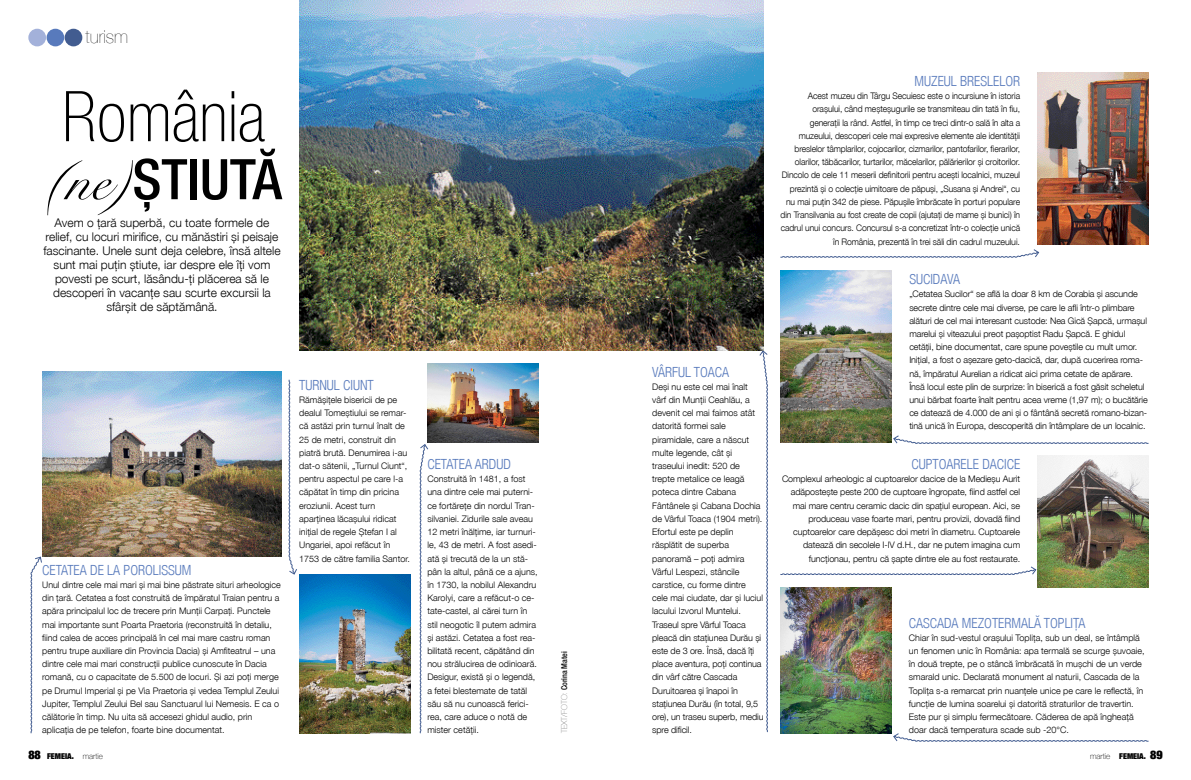
<style>
.page{position:relative;width:1191px;height:780px;background:#fff}
.page>*{position:absolute;margin:0;border:0;box-sizing:border-box;transform-origin:0 0}
.t1{font:100 condensed 70px "Helvetica Neue LT Pro";color:#000}
.t2{font:500 condensed 56px "Helvetica Neue LT Pro";color:#000}
.t3{font:200 18px "Helvetica Neue LT Pro";color:#000}
.t4{font:300 condensed 14px "Helvetica Neue LT Pro";color:#587abc}
.t5{font:300 12px/14px "Helvetica Neue LT Pro";color:#000;text-align:center}
.t6{font:300 9px/13.2px "Helvetica Neue LT Pro";color:#000}
.t7{font:300 9px/13.2px "Helvetica Neue LT Pro";color:#000;text-align:right;scale:.95 1}
.t8{font:900 condensed 8px "Helvetica Neue LT Pro";color:#000}
.t9{font:500 condensed 8px "Helvetica Neue LT Pro";color:#000}
.s1{font-family:"Snell Roundhand";font-weight:400;font-stretch:normal}
.s2{font-weight:200;font-stretch:normal}
.s3{font-size:12px}
.s4{font-weight:100;font-stretch:normal}
</style>
<div class="page">
<div style="left:28px;top:29px;width:18px;height:17px;background:#a3b1da;border-radius:50%"></div>
<div style="left:47px;top:29px;width:17px;height:17px;background:#587abc;border-radius:50%"></div>
<div style="left:65px;top:29px;width:17px;height:17px;background:#425c90;border-radius:50%"></div>
<img style="left:299px;top:0;width:464px;height:350px">
<img style="left:780px;top:588px;width:111px;height:145px">
<img style="left:1037px;top:73px;width:111px;height:171px">
<img style="left:299px;top:574px;width:111px;height:159px">
<img style="left:43px;top:372px;width:239px;height:184px">
<img style="left:780px;top:271px;width:111px;height:171px">
<img style="left:427px;top:363px;width:111px;height:79px">
<svg style="left:780px;top:249px;width:260px;height:9px"></svg>
<svg style="left:780px;top:566px;width:257px;height:9px"></svg>
<svg style="left:893px;top:435px;width:255px;height:9px"></svg>
<svg style="left:893px;top:733px;width:255px;height:9px"></svg>
<img style="left:1037px;top:456px;width:111px;height:132px">
<svg style="left:30px;top:556px;width:13px;height:177px"></svg>
<svg style="left:288px;top:379px;width:9px;height:196px"></svg>
<svg style="left:419px;top:444px;width:10px;height:289px"></svg>
<svg style="left:758px;top:349px;width:10px;height:383px"></svg>
<h3 class="t3" style="left:85px;top:27px;width:44px">turism</h3>
<h1 class="t1" style="left:62px;top:77px;width:205px">România</h1>
<h2 class="t2" style="left:45px;top:146px;width:238px"><span class="s1">(ne)</span>ȘTIUTĂ</h2>
<p class="t5" style="left:43px;top:216px;width:239px">Avem o țară superbă, cu toate formele de relief, cu locuri mirifice, cu mănăstiri și peisaje fascinante. Unele sunt deja celebre, însă altele sunt mai puțin știute, iar despre ele îți vom povesti pe scurt, lăsându-ți plăcerea să le descoperi în vacanțe sau scurte excursii la sfârșit de săptămână.</p>
<h3 class="t4" style="left:42px;top:561px;width:151px">CETATEA DE LA POROLISSUM</h3>
<p class="t6" style="left:42px;top:578px;width:240px">Unul dintre cele mai mari și mai bine păstrate situri arheologice din țară. Cetatea a fost construită de împăratul Traian pentru a apăra principalul loc de trecere prin Munții Carpați. Punctele mai importante sunt Poarta Praetoria (reconstruită în detaliu, fiind calea de acces principală în cel mai mare castru roman pentru trupe auxiliare din Provincia Dacia) și Amfiteatrul – una dintre cele mai mari construcții publice cunoscute în Dacia romană, cu o capacitate de 5.500 de locuri. Și azi poți merge pe Drumul Imperial și pe Via Praetoria și vedea Templul Zeului Jupiter, Templul Zeului Bel sau Sanctuarul lui Nemesis. E ca o călătorie în timp. Nu uita să accesezi ghidul audio, prin aplicația de pe telefon, foarte bine documentat.</p>
<h3 class="t4" style="left:299px;top:377px;width:76px">TURNUL CIUNT</h3>
<p class="t6" style="left:299px;top:393px;width:112px">Rămășițele bisericii de pe dealul Tomeștiului se remar&shy;că astăzi prin turnul înalt de<br>25 de metri, construit din piatră brută. Denumirea i-au dat-o sătenii, „Turnul Ciunt“, pentru aspectul pe care l-a căpătat în timp din pricina eroziunii. Acest turn aparținea lăcașului ridicat inițial de regele Ștefan I al<br>Ungariei, apoi refăcut în<br>1753 de către familia Santor.</p>
<h3 class="t4" style="left:427px;top:456px;width:85px">CETATEA ARDUD</h3>
<p class="t6" style="left:427px;top:472px;width:112px">Construită în 1481, a fost una dintre cele mai puterni&shy;ce fortărețe din nordul Tran&shy;silvaniei. Zidurile sale aveau<br>12 metri înălțime, iar turnuri&shy;le, 43 de metri. A fost asedi&shy;ată și trecută de la un stă&shy;pân la altul, până ce a ajuns, în 1730, la nobilul Alexandru<br>Karolyi, care a refăcut-o ce&shy;tate-castel, al cărei turn în stil neogotic îl putem admira și astăzi. Cetatea a fost rea&shy;bilitată recent, căpătând din nou strălucirea de odinioară.<br>Desigur, există și o legendă, a fetei blestemate de tatăl său să nu cunoască ferici&shy;rea, care aduce o notă de mister cetății.</p>
<p class="t9" style="left:559px;top:733px;width:83px;rotate:-90deg"><span class="s2">TEXT/FOTO:</span> Corina Matei</p>
<h3 class="t4" style="left:652px;top:363px;width:78px">VÂRFUL TOACA</h3>
<p class="t6" style="left:652px;top:380px;width:113px">Deși nu este cel mai înalt vârf din Munții Ceahlău, a devenit cel mai faimos atât datorită formei sale piramidale, care a născut multe legende, cât și traseului inedit: 520 de trepte metalice ce leagă poteca dintre Cabana<br>Fântânele și Cabana Dochia de Vârful Toaca (1904 metri).<br>Efortul este pe deplin răsplătit de superba panoramă – poți admira<br>Vârful Lespezi, stâncile carstice, cu forme dintre cele mai ciudate, dar și luciul lacului Izvorul Muntelui.<br>Traseul spre Vârful Toaca pleacă din stațiunea Durău și este de 3 ore. Însă, dacă îți place aventura, poți continua din vârf către Cascada<br>Duruitoarea și înapoi în stațiunea Durău (în total, 9,5 ore), un traseu superb, mediu spre dificil.</p>
<h3 class="t4" style="left:914px;top:73px;width:107px">MUZEUL BRESLELOR</h3>
<p class="t7" style="left:780px;top:89px;width:254px">Acest muzeu din Târgu Secuiesc este o incursiune în istoria orașului, când meșteșugurile se transmiteau din tată în fiu, generații la rând. Astfel, în timp ce treci dintr-o sală în alta a muzeului, descoperi cele mai expresive elemente ale identității breslelor tâmplarilor, cojocarilor, cizmarilor, pantofarilor, fierarilor, olarilor, tăbăcarilor, turtarilor, măcelarilor, pălărierilor și croitorilor.<br>Dincolo de cele 11 meserii definitorii pentru acești localnici, muzeul prezintă și o colecție uimitoare de păpuși, „Susana și Andrei“, cu nu mai puțin 342 de piese. Păpușile îmbrăcate în porturi populare din Transilvania au fost create de copii (ajutați de mame și bunici) în cadrul unui concurs. Concursul s-a concretizat într-o colecție unică în România, prezentă în trei săli din cadrul muzeului.</p>
<h3 class="t4" style="left:909px;top:271px;width:52px">SUCIDAVA</h3>
<p class="t6" style="left:909px;top:287px;width:240px">„Cetatea Sucilor“ se află la doar 8 km de Corabia și ascunde secrete dintre cele mai diverse, pe care le afli într-o plimbare alături de cel mai interesant custode: Nea Gică Șapcă, urmașul marelui și viteazului preot pașoptist Radu Șapcă. E ghidul cetății, bine documentat, care spune poveștile cu mult umor.<br>Inițial, a fost o așezare geto-dacică, dar, după cucerirea roma&shy;nă, împăratul Aurelian a ridicat aici prima cetate de apărare.<br>Însă locul este plin de surprize: în biserică a fost găsit scheletul unui bărbat foarte înalt pentru acea vreme (1,97 m); o bucătărie ce datează de 4.000 de ani și o fântână secretă romano-bizan&shy;tină unică în Europa, descoperită din întâmplare de un localnic.</p>
<h3 class="t4" style="left:911px;top:456px;width:110px">CUPTOARELE DACICE</h3>
<p class="t6" style="left:782px;top:472px;width:240px;text-align:right">Complexul arheologic al cuptoarelor dacice de la Medieșu Aurit adăpostește peste 200 de cuptoare îngropate, fiind astfel cel mai mare centru ceramic dacic din spațiul european. Aici, se produceau vase foarte mari, pentru provizii, dovadă fiind cuptoarelor care depășesc doi metri în diametru. Cuptoarele datează din secolele I-IV d.H., dar ne putem imagina cum funcționau, pentru că șapte dintre ele au fost restaurate.</p>
<h3 class="t4" style="left:909px;top:614px;width:178px">CASCADA MEZOTERMALĂ TOPLIȚA</h3>
<p class="t6" style="left:909px;top:630px;width:237px">Chiar în sud-vestul orașului Toplița, sub un deal, se întâmplă un fenomen unic în România: apa termală se scurge șuvoaie, în două trepte, pe o stâncă îmbrăcată în mușchi de un verde smarald unic. Declarată monument al naturii, Cascada de la Toplița s-a remarcat prin nuanțele unice pe care le reflectă, în funcție de lumina soarelui și datorită straturilor de travertin.<br>Este pur și simplu fermecătoare. Căderea de apă îngheață doar dacă temperatura scade sub -20°C.</p>
<p class="t8" style="left:28px;top:750px;width:76px"><span class="s3">88</span> FEMEIA. <span class="s4">martie</span></p>
<p class="t8" style="left:1090px;top:750px;width:74px"><span class="s4">martie</span> FEMEIA. <span class="s3">89</span></p>
</div>
